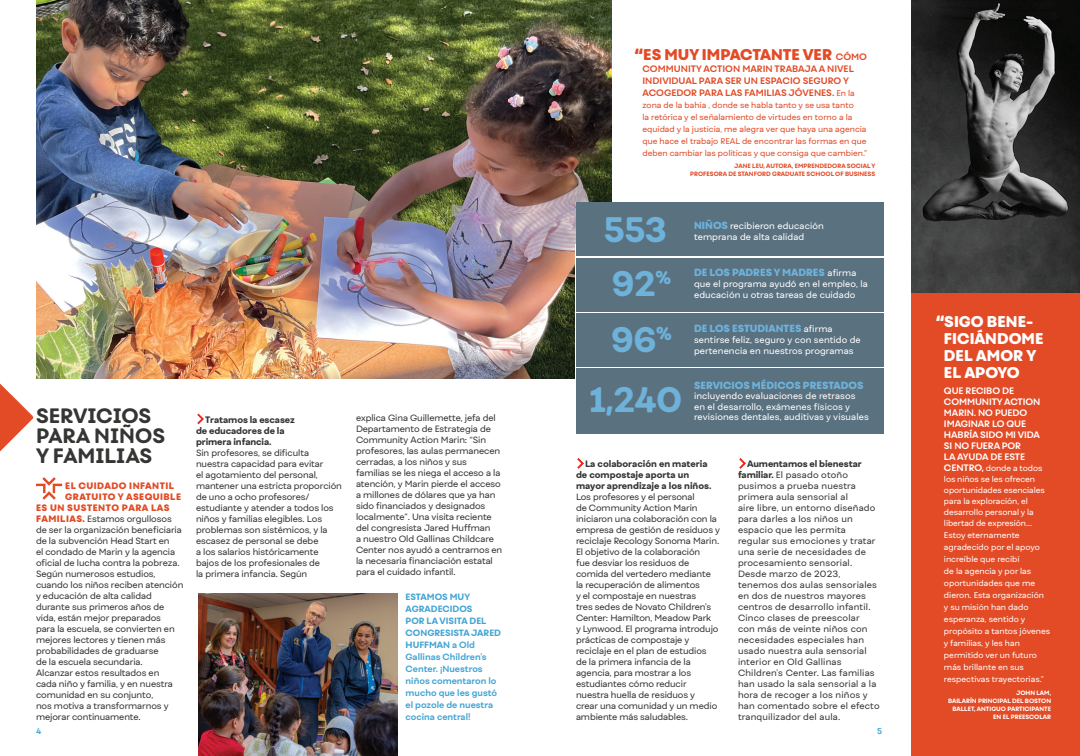
<style>
.page{position:relative;width:1080px;height:756px;background:#fff}
.page>*{position:absolute;margin:0;border:0;box-sizing:border-box;transform-origin:0 0}
.t1{font:800 34px "Fibra One";letter-spacing:-.015em;color:#6eb2da}
.t2{font:800 20px/20px "Fibra One Alt";color:#353634}
.t3{font:800 15px/17px "Fibra One";color:#fff}
.t4{font:800 15px "Fibra One";color:#e24b26}
.t5{font:800 10px "Fibra One";color:#6eb2da}
.t6{font:800 9px/11px "Fibra One";letter-spacing:-.01em;color:#353634}
.t7{font:700 9px/12px "Fibra One";color:#e24b26}
.t8{font:700 9px/11px "Fibra One";letter-spacing:-.01em;color:#fff}
.t9{font:800 9px "Fibra One";letter-spacing:.05em;color:#e24b26}
.t10{font:8.8px/11px "Fibra One";letter-spacing:-.01em;color:#353634}
.t11{font:8.8px/11px "Fibra One";letter-spacing:.02em;color:#353634}
.t12{font:8.8px/10.5px "Fibra One";letter-spacing:.01em;color:#fff}
.t13{font:700 8.8px/12px "Fibra One";color:#43a5d3}
.t14{font:8px/12px "Fibra One";color:#fff}
.t15{font:8px/12px "Fibra One";color:#e24b26}
.t16{font:700 8px "Fibra One";color:#43a5d3}
.t17{font:800 6px/8px "Fibra One";color:#e24b26;text-align:right}
.t18{font:800 6px/8px "Fibra One";color:#fff;text-align:right}
.s1{font-weight:800;font-size:9px;color:#e24b26}
.s2{font-weight:800}
.s3{font-size:18px}
.s4{font-weight:700;font-size:9px}
.s5{font-weight:400;font-size:8px}
.s6{font-weight:800;font-size:10px;color:#6eb2da}
.s7{font-weight:400;font-size:8.8px;color:#fff}
.s8{font-weight:800;font-size:9px}
</style>
<div class="page">
<svg style="left:197px;top:413px;width:7px;height:12px"></svg>
<svg style="left:577px;top:458px;width:7px;height:11px"></svg>
<svg style="left:739px;top:458px;width:7px;height:11px"></svg>
<img style="left:36px;top:0;width:576px;height:379px">
<div style="left:576px;top:245px;width:90px;height:165px;background:linear-gradient(to right,#fff,#fff)"></div>
<div style="left:911px;top:0;width:169px;height:756px;background:#e24b26"></div>
<img style="left:911px;top:0;width:169px;height:293px">
<svg style="left:0;top:324px;width:62px;height:176px"></svg>
<img style="left:198px;top:594px;width:199px;height:162px">
<div style="left:576px;top:202px;width:308px;height:54px;background:#5a7180"></div>
<div style="left:576px;top:258px;width:308px;height:54px;background:#5a7180"></div>
<div style="left:576px;top:313px;width:308px;height:54px;background:#5a7180"></div>
<div style="left:576px;top:369px;width:308px;height:65px;background:#5a7180"></div>
<p class="t2" style="left:36px;top:406px;width:131px">SERVICIOS<br>PARA NIÑOS<br>Y FAMILIAS</p>
<p class="t9" style="left:65px;top:479px;width:110px">EL CUIDADO INFANTIL</p>
<p class="t9" style="left:65px;top:490px;width:117px">GRATUITO Y ASEQUIBLE</p>
<p class="t9" style="left:36px;top:501px;width:135px">ES UN SUSTENTO PARA LAS</p>
<p class="t10" style="left:36px;top:513px;width:149px"><span class="s1">FAMILIAS.</span> Estamos orgullosos de ser la organización beneficiaria de la subvención Head Start en<br>el condado de Marin y la agencia oficial de lucha contra la pobreza.<br>Según numerosos estudios, cuando los niños reciben atención y educación de alta calidad durante sus primeros años de vida, están mejor preparados<br>para la escuela, se convierten en mejores lectores y tienen más probabilidades de graduarse<br>de la escuela secundaria.<br>Alcanzar estos resultados en<br>cada niño y familia, y en nuestra comunidad en su conjunto,<br>nos motiva a transformarnos y mejorar continuamente.</p>
<p class="t6" style="left:196px;top:414px;width:100px;text-indent:9px">Tratamos la escasez de educadores de la primera infancia.</p>
<p class="t10" style="left:196px;top:447px;width:147px">Sin profesores, se dificulta nuestra capacidad para evitar<br>el agotamiento del personal, mantener una estricta proporción de uno a ocho profesores/ estudiante y atender a todos los niños y familias elegibles. Los problemas son sistémicos, y la escasez de personal se debe<br>a los salarios históricamente bajos de los profesionales de<br>la primera infancia. Según</p>
<p class="t10" style="left:356px;top:413px;width:148px">explica Gina Guillemette, jefa del<br>Departamento de Estrategia de<br>Community Action Marin: “Sin profesores, las aulas permanecen cerradas, a los niños y sus familias se les niega el acceso a la atención, y Marin pierde el acceso a millones de dólares que ya han sido financiados y designados localmente”. Una visita reciente del congresista Jared Huffman<br>a nuestro Old Gallinas Childcare<br>Center nos ayudó a centrarnos en la necesaria financiación estatal para el cuidado infantil.</p>
<p class="t13" style="left:406px;top:591px;width:97px"><span class="s2">ESTAMOS MUY<br>AGRADECIDOS<br>POR LA VISITA DEL<br>CONGRESISTA JARED<br>HUFFMAN</span> a Old<br>Gallinas Children's<br>Center. ¡Nuestros niños comentaron lo mucho que les gustó el pozole de nuestra cocina central!</p>
<p class="t4" style="left:634px;top:44px;width:234px"><span class="s3">“</span>ES MUY IMPACTANTE VER <span class="s4">CÓMO</span></p>
<p class="t7" style="left:642px;top:62px;width:214px">COMMUNITY ACTION MARIN TRABAJA A NIVEL<br>INDIVIDUAL PARA SER UN ESPACIO SEGURO Y<br>ACOGEDOR PARA LAS FAMILIAS JÓVENES. <span class="s5">En la</span></p>
<p class="t15" style="left:642px;top:99px;width:226px">zona de la bahía , donde se habla tanto y se usa tanto<br>la retórica y el señalamiento de virtudes en torno a la equidad y la justicia, me alegra ver que haya una agencia que hace el trabajo REAL de encontrar las formas en que deben cambiar las políticas y que consiga que cambien.”</p>
<p class="t17" style="left:690px;top:162px;width:187px">JANE LEU, AUTORA, EMPRENDEDORA SOCIAL Y<br>PROFESORA DE STANFORD GRADUATE SCHOOL OF BUSINESS</p>
<p class="t1" style="left:604px;top:208px;width:65px">553</p>
<p class="t1" style="left:612px;top:262px;width:61px">92<sup>%</sup></p>
<p class="t1" style="left:611px;top:317px;width:63px">96<sup>%</sup></p>
<p class="t1" style="left:589px;top:378px;width:95px">1,240</p>
<p class="t12" style="left:694px;top:221px;width:131px"><span class="s6">NIÑOS</span> recibieron educación temprana de alta calidad</p>
<p class="t5" style="left:694px;top:266px;width:164px">DE LOS PADRES Y MADRES <span class="s7">afirma</span></p>
<p class="t12" style="left:694px;top:279px;width:175px;line-height:11px">que el programa ayudó en el empleo, la educación u otras tareas de cuidado</p>
<p class="t5" style="left:694px;top:322px;width:140px">DE LOS ESTUDIANTES <span class="s7">afirma</span></p>
<p class="t12" style="left:694px;top:334px;width:168px;line-height:11px">sentirse feliz, seguro y con sentido de pertenencia en nuestros programas</p>
<p class="t5" style="left:694px;top:378px;width:171px">SERVICIOS MÉDICOS PRESTADOS</p>
<p class="t12" style="left:694px;top:391px;width:176px">incluyendo evaluaciones de retrasos<br>en el desarrollo, exámenes físicos y revisiones dentales, auditivas y visuales</p>
<p class="t6" style="left:576px;top:458px;width:137px;text-indent:9px">La colaboración en materia de compostaje aporta un mayor aprendizaje a los niños.</p>
<p class="t10" style="left:576px;top:491px;width:146px">Los profesores y el personal<br>de Community Action Marin iniciaron una colaboración con la empresa de gestión de residuos y reciclaje Recology Sonoma Marin.<br>El objetivo de la colaboración<br>fue desviar los residuos de comida del vertedero mediante la recuperación de alimentos<br>y el compostaje en nuestras<br>tres sedes de Novato Children's<br>Center: Hamilton, Meadow Park<br>y Lynwood. El programa introdujo prácticas de compostaje y reciclaje en el plan de estudios<br>de la primera infancia de la agencia, para mostrar a los estudiantes cómo reducir nuestra huella de residuos y<br>crear una comunidad y un medio ambiente más saludables.</p>
<p class="t6" style="left:747px;top:458px;width:116px">Aumentamos el bienestar</p>
<p class="t11" style="left:738px;top:469px;width:143px"><span class="s8">familiar.</span> El pasado otoño pusimos a prueba nuestra primera aula sensorial al<br>aire libre, un entorno diseñado para darles a los niños un espacio que les permita regular sus emociones y tratar una serie de necesidades de procesamiento sensorial.<br>Desde marzo de 2023, tenemos dos aulas sensoriales en dos de nuestros mayores centros de desarrollo infantil.<br>Cinco clases de preescolar<br>con más de veinte niños con necesidades especiales han usado nuestra aula sensorial interior en Old Gallinas<br>Children's Center. Las familias han usado la sala sensorial a la hora de recoger a los niños y han comentado sobre el efecto tranquilizador del aula.</p>
<p class="t16" style="left:36px;top:726px;width:7px">4</p>
<p class="t16" style="left:877px;top:726px;width:6px">5</p>
<p class="t3" style="left:944px;top:313px;width:101px;text-indent:-8px"><span class="s3">“</span>SIGO BENE-<br>FICIÁNDOME<br>DEL AMOR Y<br>EL APOYO</p>
<p class="t8" style="left:944px;top:386px;width:98px">QUE RECIBO DE<br>COMMUNITY ACTION<br>MARIN. NO PUEDO<br>IMAGINAR LO QUE<br>HABRÍA SIDO MI VIDA<br>SI NO FUERA POR<br>LA AYUDA DE ESTE</p>
<p class="t14" style="left:944px;top:463px;width:102px;line-height:11px"><span class="s4">CENTRO,</span> donde a todos los niños se les ofrecen oportunidades esenciales para la exploración, el desarrollo personal y la libertad de expresión...</p>
<p class="t14" style="left:944px;top:529px;width:108px">Estoy eternamente agradecido por el apoyo increíble que recibí<br>de la agencia y por las oportunidades que me dieron. Esta organización y su misión han dado esperanza, sentido y propósito a tantos jóvenes y familias, y les han permitido ver un futuro más brillante en sus respectivas trayectorias.”</p>
<p class="t18" style="left:948px;top:689px;width:105px">JOHN LAM,<br>BAILARÍN PRINCIPAL DEL BOSTON<br>BALLET, ANTIGUO PARTICIPANTE<br>EN EL PREESCOLAR</p>
</div>
